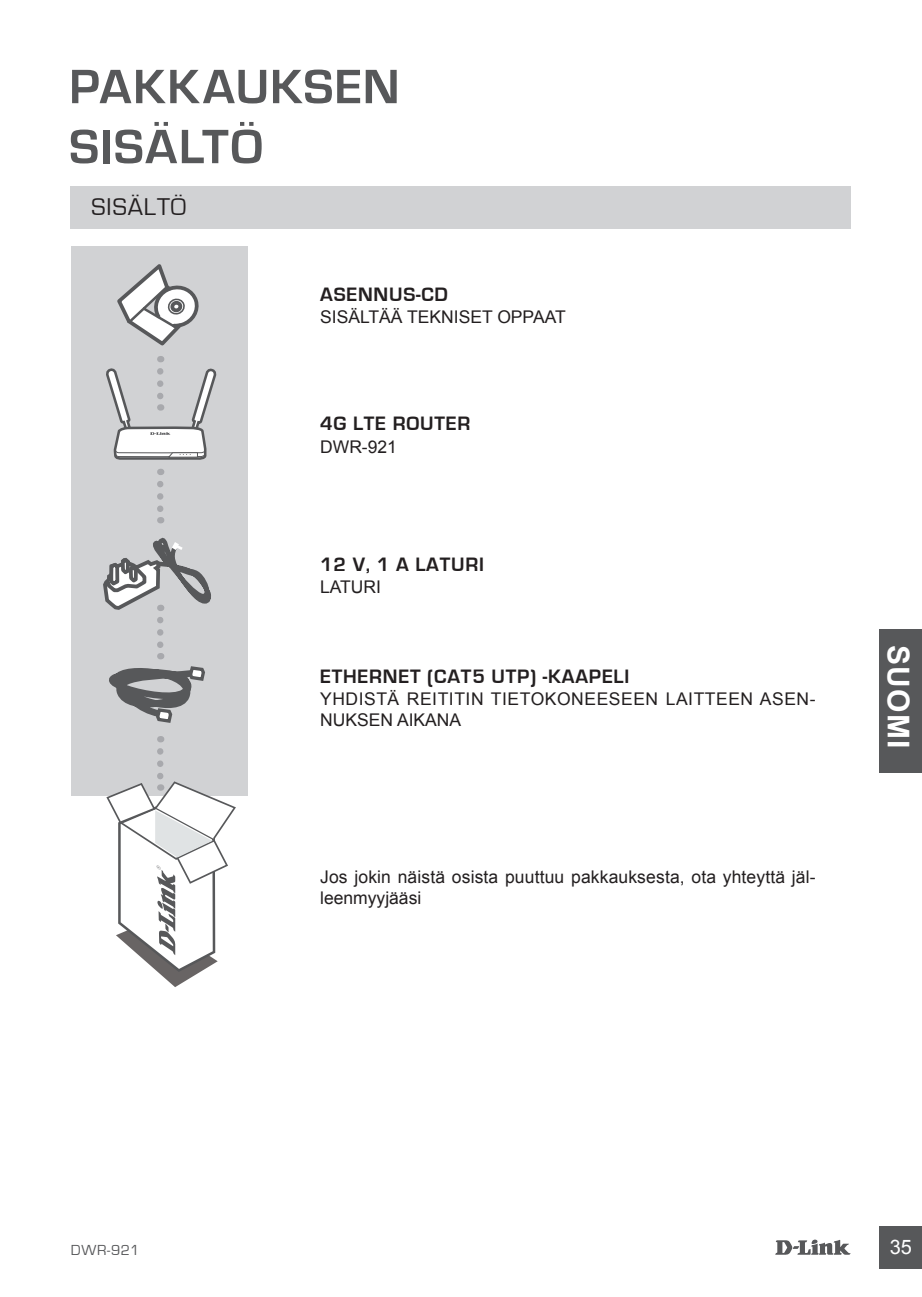
<style>
.page{position:relative;width:922px;height:1297px;background:#fff}
.page>*{position:absolute;margin:0;border:0;box-sizing:border-box;transform-origin:0 0}
.t1{font:700 50px/60px "Eurostile";letter-spacing:.025em;color:#57585a}
.t2{font:700 30px "Arial";letter-spacing:.04em;color:#fff}
.t3{font:25px "Eurostile";letter-spacing:.04em;color:#231f20}
.t4{font:700 20px "Eurostile";letter-spacing:.04em;color:#231f20}
.t5{font:20px "Arial";color:#fff}
.t6{font:17.5px/21px "Arial";letter-spacing:.01em;color:#231f20}
.t7{font:17.5px/21px "Arial";letter-spacing:.03em;color:#231f20}
.t8{font:15px "Eurostile";letter-spacing:.035em;color:#57585a}
</style>
<div class="page">
<svg style="left:775px;top:1239px;width:75px;height:16px"></svg>
<div style="left:879px;top:1226px;width:42px;height:43px;background:#57585a"></div>
<div style="left:879px;top:629px;width:42px;height:144px;background:#57585a"></div>
<div style="left:71px;top:187px;width:779px;height:42px;background:#d1d2d4"></div>
<div style="left:71px;top:246px;width:176px;height:549px;background:#d1d2d4"></div>
<svg style="left:117px;top:264px;width:82px;height:82px"></svg>
<svg style="left:157px;top:484px;width:6px;height:39px"></svg>
<svg style="left:109px;top:620px;width:96px;height:103px"></svg>
<svg style="left:106px;top:751px;width:130px;height:236px"></svg>
<svg style="left:103px;top:537px;width:108px;height:74px"></svg>
<svg style="left:106px;top:356px;width:111px;height:119px"></svg>
<h1 class="t1" style="left:69px;top:58px;width:332px">PAKKAUKSEN<br>SISÄLTÖ</h1>
<h3 class="t3" style="left:92px;top:193px;width:96px">SISÄLTÖ</h3>
<p class="t4" style="left:320px;top:283px;width:129px">ASENNUS-CD</p>
<p class="t6" style="left:320px;top:307px;width:247px">SISÄLTÄÄ TEKNISET OPPAAT</p>
<p class="t4" style="left:320px;top:413px;width:100px">4G LTE ROUTER</p>
<p class="t6" style="left:320px;top:436px;width:78px">DWR-921</p>
<p class="t4" style="left:320px;top:553px;width:165px">12 V, 1 A LATURI</p>
<p class="t6" style="left:320px;top:577px;width:62px">LATURI</p>
<p class="t4" style="left:320px;top:665px;width:310px">ETHERNET (CAT5 UTP) -KAAPELI</p>
<p class="t7" style="left:320px;top:689px;width:497px">YHDISTÄ REITITIN TIETOKONEESEEN LAITTEEN ASEN-<br>NUKSEN AIKANA</p>
<p class="t6" style="left:320px;top:867px;width:497px">Jos jokin näistä osista puuttuu pakkauksesta, ota yhteyttä jäl&shy;leenmyyjääsi</p>
<h2 class="t2" style="left:917px;top:645px;width:104px;rotate:90deg">SUOMI</h2>
<p class="t8" style="left:71px;top:1241px;width:70px">DWR-921</p>
<p class="t5" style="left:889px;top:1234px;width:24px">35</p>
</div>
